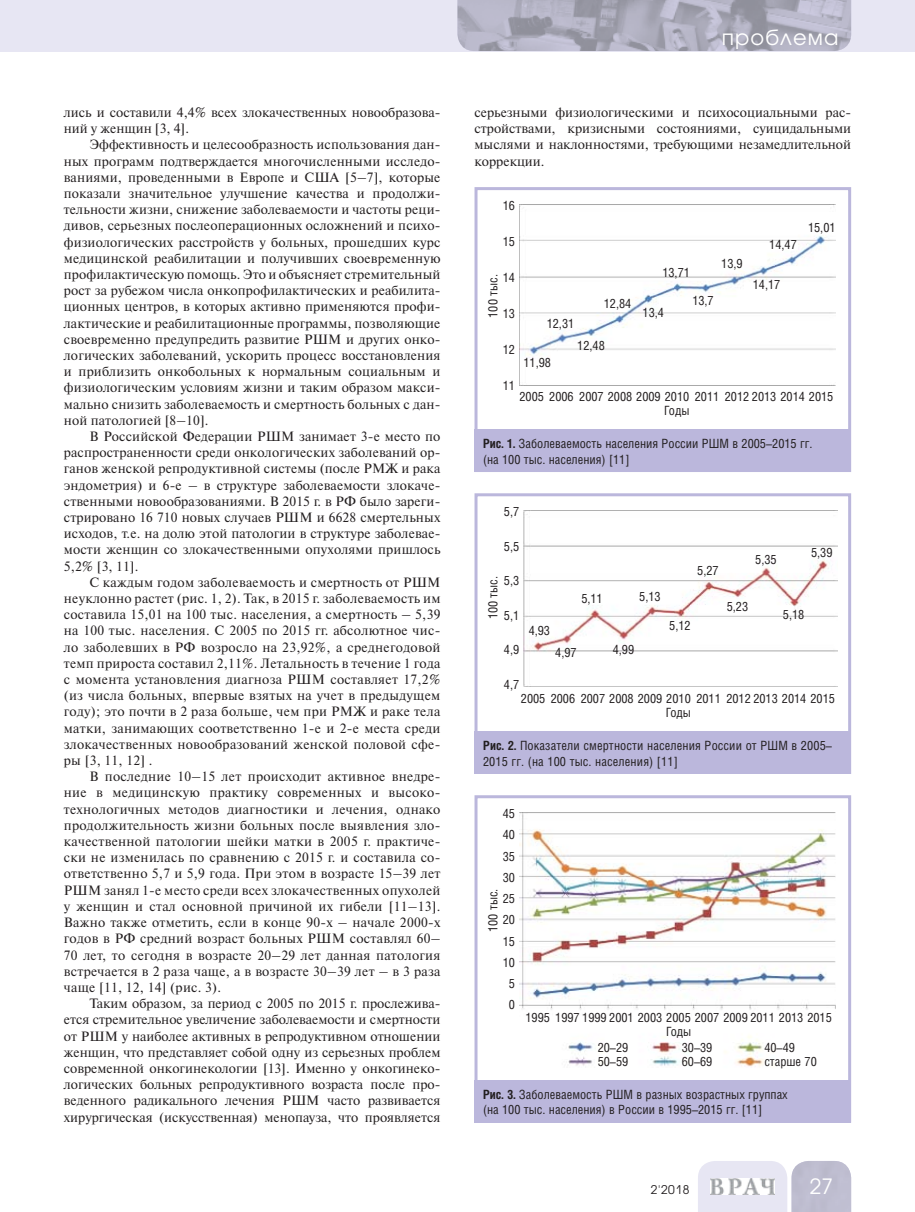
<style>
.page{position:relative;width:915px;height:1212px;background:#fff}
.page>*{position:absolute;margin:0;border:0;box-sizing:border-box;transform-origin:0 0}
.t1{font:21px "Avant Garde Gothic C";letter-spacing:.05em;color:#fff}
.t2{font:13.5px/16.2px "Newton C";letter-spacing:.01em;color:#231f20;text-align:justify}
.t3{font:12.75px/21.3px "Helios Cond";color:#231f20;text-align:center}
.t4{font:12px "Avant Garde Gothic C";color:#231f20}
.s1{font-weight:700}
</style>
<div class="page">
<div style="left:0;top:0;width:914px;height:51px;background:#e7e6f3"></div>
<svg style="left:698px;top:1161px;width:152px;height:51px;background:#d6d5e4"></svg>
<img style="left:710px;top:1178px;width:64px;height:16px">
<img style="left:457px;top:0;width:393px;height:51px">
<img style="left:519px;top:204px;width:316px;height:182px">
<div style="left:474px;top:187px;width:376px;height:285px;border:3px solid #bbb7dc"></div>
<div style="left:474px;top:429px;width:376px;height:43px;background:#bbb7dc"></div>
<img style="left:523px;top:510px;width:314px;height:177px">
<div style="left:474px;top:493px;width:376px;height:281px;border:3px solid #bbb7dc"></div>
<div style="left:474px;top:731px;width:376px;height:43px;background:#bbb7dc"></div>
<img style="left:519px;top:812px;width:315px;height:255px">
<div style="left:474px;top:795px;width:376px;height:328px;border:3px solid #bbb7dc"></div>
<div style="left:474px;top:1080px;width:376px;height:43px;background:#bbb7dc"></div>
<p class="t2" style="left:64px;top:104px;width:378px">лись и составили 4,4% всех злокачественных новообразова&shy;ний у женщин [3, 4].</p>
<p class="t2" style="left:64px;top:137px;width:378px;text-indent:26px">Эффективность и целесообразность использования дан&shy;ных программ подтверждается многочисленными исследо&shy;ваниями, проведенными в Европе и США [5–7], которые показали значительное улучшение качества и продолжи&shy;тельности жизни, снижение заболеваемости и частоты реци&shy;дивов, серьезных послеоперационных осложнений и психо&shy;физиологических расстройств у больных, прошедших курс медицинской реабилитации и получивших своевременную профилактическую помощь. Это и объясняет стремительный рост за рубежом числа онкопрофилактических и реабилита&shy;ционных центров, в которых активно применяются профи&shy;лактические и реабилитационные программы, позволяющие своевременно предупредить развитие РШМ и других онко&shy;логических заболеваний, ускорить процесс восстановления и приблизить онкобольных к нормальным социальным и физиологическим условиям жизни и таким образом макси&shy;мально снизить заболеваемость и смертность больных с дан&shy;ной патологией [8–10].</p>
<p class="t2" style="left:64px;top:428px;width:378px;text-indent:26px">В Российской Федерации РШМ занимает 3-е место по распространенности среди онкологических заболеваний ор&shy;ганов женской репродуктивной системы (после РМЖ и рака эндометрия) и 6-е – в структуре заболеваемости злокаче&shy;ственными новообразованиями. В 2015 г. в РФ было зареги&shy;стрировано 16 710 новых случаев РШМ и 6628 смертельных исходов, т.е. на долю этой патологии в структуре заболевае&shy;мости женщин со злокачественными опухолями пришлось 5,2% [3, 11].</p>
<p class="t2" style="left:64px;top:574px;width:378px;text-indent:26px">С каждым годом заболеваемость и смертность от РШМ неуклонно растет (рис. 1, 2). Так, в 2015 г. заболеваемость им составила 15,01 на 100 тыс. населения, а смертность – 5,39 на 100 тыс. населения. С 2005 по 2015 гг. абсолютное чис&shy;ло заболевших в РФ возросло на 23,92%, а среднегодовой темп прироста составил 2,11%. Летальность в течение 1 года с момента установления диагноза РШМ составляет 17,2% (из числа больных, впервые взятых на учет в предыдущем году); это почти в 2 раза больше, чем при РМЖ и раке тела матки, занимающих соответственно 1-е и 2-е места среди злокачественных новообразований женской половой сфе&shy;ры [3, 11, 12] .</p>
<p class="t2" style="left:64px;top:768px;width:378px;text-indent:26px">В последние 10–15 лет происходит активное внедре&shy;ние в медицинскую практику современных и высоко&shy;технологичных методов диагностики и лечения, однако продолжительность жизни больных после выявления зло&shy;качественной патологии шейки матки в 2005 г. практиче&shy;ски не изменилась по сравнению с 2015 г. и составила со&shy;ответственно 5,7 и 5,9 года. При этом в возрасте 15–39 лет РШМ занял 1-е место среди всех злокачественных опухолей у женщин и стал основной причиной их гибели [11–13].<br>Важно также отметить, если в конце 90-х – начале 2000-х годов в РФ средний возраст больных РШМ составлял 60– 70 лет, то сегодня в возрасте 20–29 лет данная патология встречается в 2 раза чаще, а в возрасте 30–39 лет – в 3 раза чаще [11, 12, 14] (рис. 3).</p>
<p class="t2" style="left:64px;top:995px;width:378px;text-indent:26px">Таким образом, за период с 2005 по 2015 г. прослежива&shy;ется стремительное увеличение заболеваемости и смертности от РШМ у наиболее активных в репродуктивном отношении женщин, что представляет собой одну из серьезных проблем современной онкогинекологии [13]. Именно у онкогинеко&shy;логических больных репродуктивного возраста после про&shy;веденного радикального лечения РШМ часто развивается хирургическая (искусственная) менопауза, что проявляется</p>
<h1 class="t1" style="left:721px;top:25px;width:118px">проблема</h1>
<p class="t2" style="left:474px;top:104px;width:378px">серьезными физиологическими и психосоциальными рас&shy;стройствами, кризисными состояниями, суицидальными мыслями и наклонностями, требующими незамедлительной коррекции.</p>
<p class="t3" style="left:502px;top:195px;width:14px">16</p>
<p class="t3" style="left:502px;top:231px;width:14px">15</p>
<p class="t3" style="left:502px;top:267px;width:14px">14</p>
<p class="t3" style="left:502px;top:303px;width:14px">13</p>
<p class="t3" style="left:502px;top:339px;width:14px">12</p>
<p class="t3" style="left:502px;top:375px;width:14px">11</p>
<p class="t3" style="left:807px;top:216px;width:29px">15,01</p>
<p class="t3" style="left:769px;top:234px;width:29px">14,47</p>
<p class="t3" style="left:721px;top:253px;width:23px">13,9</p>
<p class="t3" style="left:662px;top:261px;width:29px">13,71</p>
<p class="t3" style="left:482px;top:318px;width:45px;rotate:-90deg">100 тыс.</p>
<p class="t3" style="left:752px;top:273px;width:29px">14,17</p>
<p class="t3" style="left:692px;top:289px;width:23px">13,7</p>
<p class="t3" style="left:603px;top:293px;width:29px">12,84</p>
<p class="t3" style="left:642px;top:301px;width:23px">13,4</p>
<p class="t3" style="left:546px;top:313px;width:29px">12,31</p>
<p class="t3" style="left:577px;top:334px;width:29px">12,48</p>
<p class="t3" style="left:523px;top:351px;width:29px">11,98</p>
<p class="t3" style="left:519px;top:390px;width:315px;line-height:13.5px">2005 2006 2007 2008 2009 2010 2011 2012 2013 2014 2015<br>Годы</p>
<p class="t3" style="left:483px;top:436px;width:331px;line-height:15.3px;text-align:left"><span class="s1">Рис. 1.</span> Заболеваемость населения России РШМ в 2005–2015 гг. (на 100 тыс. населения) [11]</p>
<p class="t3" style="left:503px;top:501px;width:17px">5,7</p>
<p class="t3" style="left:503px;top:535px;width:17px">5,5</p>
<p class="t3" style="left:503px;top:570px;width:17px">5,3</p>
<p class="t3" style="left:503px;top:604px;width:17px">5,1</p>
<p class="t3" style="left:503px;top:639px;width:17px">4,9</p>
<p class="t3" style="left:503px;top:673px;width:17px">4,7</p>
<p class="t3" style="left:482px;top:619px;width:45px;rotate:-90deg">100 тыс.</p>
<p class="t3" style="left:528px;top:620px;width:23px">4,93</p>
<p class="t3" style="left:581px;top:588px;width:23px">5,11</p>
<p class="t3" style="left:639px;top:586px;width:23px">5,13</p>
<p class="t3" style="left:555px;top:641px;width:23px">4,97</p>
<p class="t3" style="left:612px;top:638px;width:23px">4,99</p>
<p class="t3" style="left:697px;top:559px;width:23px">5,27</p>
<p class="t3" style="left:755px;top:549px;width:23px">5,35</p>
<p class="t3" style="left:810px;top:542px;width:23px">5,39</p>
<p class="t3" style="left:669px;top:615px;width:23px">5,12</p>
<p class="t3" style="left:726px;top:595px;width:23px">5,23</p>
<p class="t3" style="left:782px;top:604px;width:23px">5,18</p>
<p class="t3" style="left:520px;top:692px;width:315px;line-height:13.5px">2005 2006 2007 2008 2009 2010 2011 2012 2013 2014 2015<br>Годы</p>
<p class="t3" style="left:483px;top:738px;width:350px;line-height:15.3px;text-align:left"><span class="s1">Рис. 2.</span> Показатели смертности населения России от РШМ в 2005–<br>2015 гг. (на 100 тыс. населения) [11]</p>
<p class="t3" style="left:502px;top:803px;width:14px">45<br>40<br>35<br>30<br>25<br>20<br>15<br>10<br>5<br>0</p>
<p class="t3" style="left:482px;top:932px;width:45px;rotate:-90deg">100 тыс.</p>
<p class="t3" style="left:525px;top:1011px;width:308px;line-height:13.5px">1995 1997 1999 2001 2003 2005 2007 2009 2011 2013 2015<br>Годы</p>
<p class="t3" style="left:597px;top:1036px;width:32px">20–29</p>
<p class="t3" style="left:681px;top:1036px;width:32px">30–39</p>
<p class="t3" style="left:764px;top:1036px;width:32px">40–49</p>
<p class="t3" style="left:597px;top:1050px;width:32px">50–59</p>
<p class="t3" style="left:681px;top:1050px;width:32px">60–69</p>
<p class="t3" style="left:764px;top:1050px;width:54px">старше 70</p>
<p class="t3" style="left:483px;top:1086px;width:306px;line-height:15.3px;text-align:left"><span class="s1">Рис. 3.</span> Заболеваемость РШМ в разных возрастных группах (на 100 тыс. населения) в России в 1995–2015 гг. [11]</p>
<p class="t4" style="left:650px;top:1182px;width:40px">2'2018</p>
<h1 class="t1" style="left:809px;top:1174px;width:25px">27</h1>
</div>
